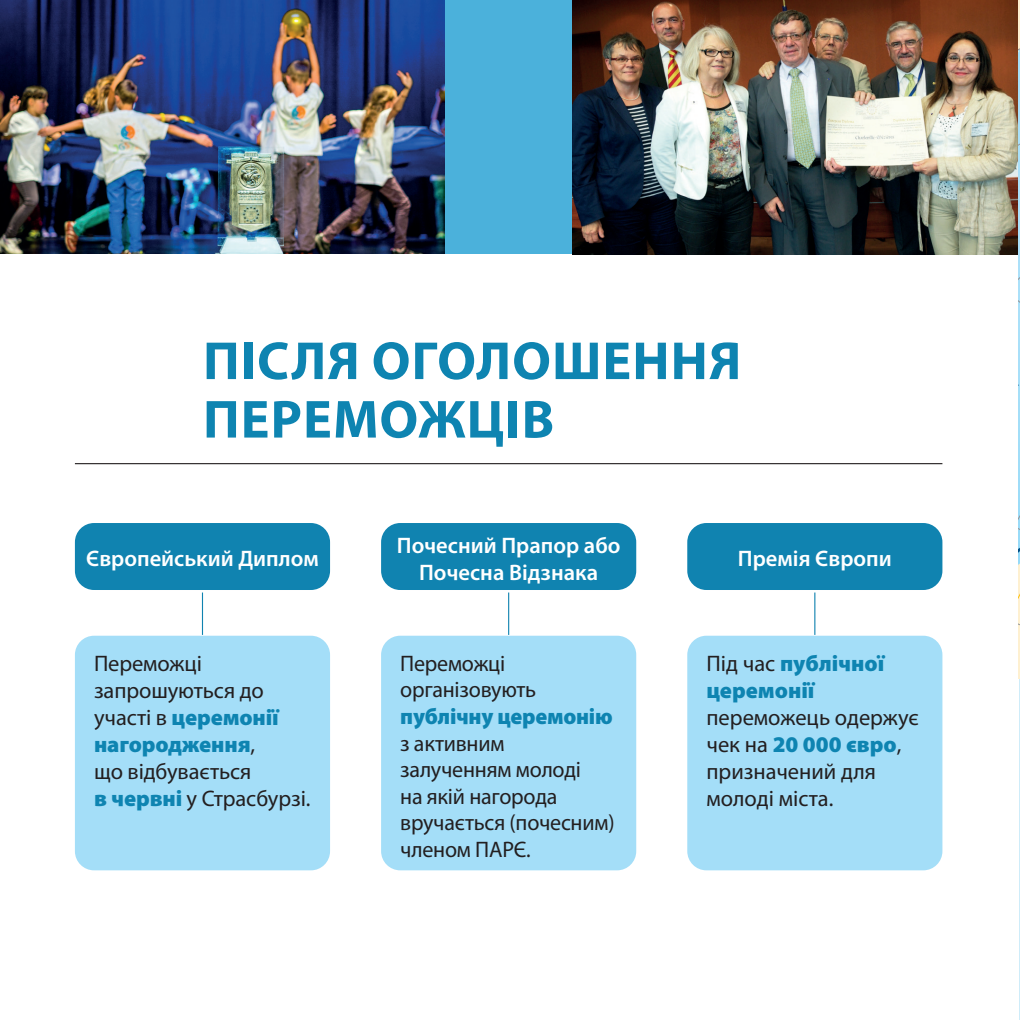
<style>
.page{position:relative;width:1020px;height:1020px;background:#fff}
.page>*{position:absolute;margin:0;border:0;box-sizing:border-box;transform-origin:0 0}
.t1{font:700 54px/58.5px "Myriad Pro";letter-spacing:.02em;color:#0e84b1}
.t2{font:22.5px/27px "Myriad Pro";letter-spacing:-.01em;color:#231f20}
.t3{font:600 22.5px/27px "Myriad Pro";color:#fff;text-align:center}
.t4{font:900 22.5px/27px "Myriad Pro";letter-spacing:-.005em;color:#0e84b1}
.s1{font-weight:900;color:#0e84b1}
.s2{font-weight:400;color:#231f20}
</style>
<div class="page">
<div style="left:75px;top:523px;width:255px;height:67px;background:#1083b0;border-radius:19px"></div>
<div style="left:381px;top:523px;width:255px;height:67px;background:#1083b0;border-radius:19px"></div>
<div style="left:687px;top:523px;width:255px;height:67px;background:#1083b0;border-radius:19px"></div>
<div style="left:75px;top:636px;width:255px;height:234px;background:#a4def8;border-radius:19px"></div>
<div style="left:381px;top:636px;width:255px;height:234px;background:#a4def8;border-radius:19px"></div>
<div style="left:687px;top:636px;width:255px;height:234px;background:#a4def8;border-radius:19px"></div>
<hr style="left:75px;top:463px;width:867px;height:1px;background:#231f20">
<hr style="left:202px;top:592px;width:1px;height:43px;background:#1083b0">
<hr style="left:814px;top:592px;width:1px;height:43px;background:#1083b0">
<hr style="left:508px;top:592px;width:1px;height:43px;background:#1083b0">
<div style="left:0;top:0;width:1019px;height:253px;background:#4bb1db"></div>
<img style="left:0;top:0;width:445px;height:253px">
<img style="left:572px;top:0;width:445px;height:254px">
<hr style="left:1019px;top:679px;width:1px;height:341px;background:#ceecf9">
<svg style="left:1017px;top:0;width:3px;height:679px"></svg>
<h1 class="t1" style="left:203px;top:330px;width:540px">ПІСЛЯ ОГОЛОШЕННЯ<br>ПЕРЕМОЖЦІВ</h1>
<p class="t3" style="left:86px;top:545px;width:234px">Європейський Диплом</p>
<p class="t3" style="left:397px;top:531px;width:225px">Почесний Прапор aбо<br>Почесна Відзнака</p>
<p class="t2" style="left:94px;top:649px;width:218px">Переможці запрошуються до участі в <span class="s1">церемонії нагородження</span>,<br>що відбувається<br><span class="s1">в червні</span> у Страсбурзі.</p>
<p class="t2" style="left:400px;top:650px;width:138px">Переможці організовують</p>
<p class="t4" style="left:400px;top:702px;width:214px">публічну церемонію</p>
<p class="t2" style="left:400px;top:729px;width:216px">з активним залученням молоді<br>на якій нагорода вручається (почесним) членом ПАРЄ.</p>
<p class="t3" style="left:738px;top:545px;width:155px">Премія Європи</p>
<p class="t4" style="left:706px;top:649px;width:179px"><span class="s2">Під час</span> публічної церемонії</p>
<p class="t2" style="left:706px;top:703px;width:214px">переможець одержує чек на <span class="s1">20 000 євро</span>, призначений для молоді міста.</p>
</div>
